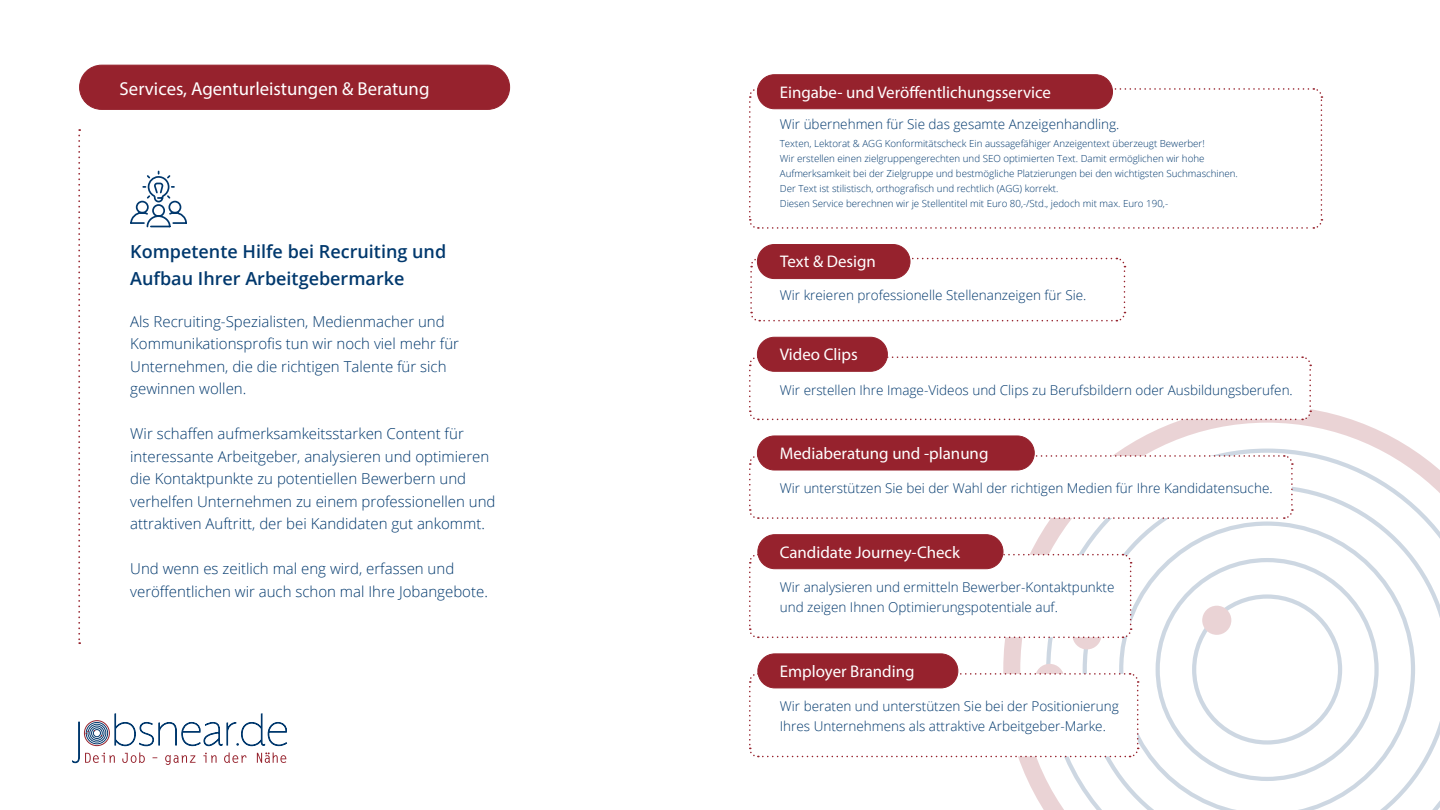
<style>
.page{position:relative;width:1440px;height:810px;background:#fff}
.page>*{position:absolute;margin:0;border:0;box-sizing:border-box;transform-origin:0 0}
.t1{font:18.75px "Myriad Pro";color:#fff}
.t2{font:600 18px/27px "Open Sans";color:#00386d}
.t3{font:16.88px "Myriad Pro";color:#fff}
.t4{font:300 15px/22.5px "Open Sans";color:#00386d}
.t5{font:300 13.5px/20.2px "Open Sans";color:#00386d}
.t6{font:300 9.75px/15px "Open Sans";color:#00386d}
</style>
<div class="page">
<svg style="left:995px;top:409px;width:445px;height:401px"></svg>
<svg style="left:72px;top:713px;width:215px;height:52px"></svg>
<svg style="left:78px;top:129px;width:2px;height:515px"></svg>
<div style="left:80px;top:65px;width:430px;height:44px;background:#96222d;border-radius:22px"></div>
<div style="left:79px;top:65px;width:431px;height:45px;border:1px solid #96222d;border-radius:22px"></div>
<svg style="left:749px;top:88px;width:574px;height:141px"></svg>
<div style="left:757px;top:75px;width:356px;height:34px;background:#96222d;border-radius:17px"></div>
<div style="left:757px;top:74px;width:356px;height:35px;border:1px solid #96222d;border-radius:17px"></div>
<svg style="left:750px;top:257px;width:376px;height:65px"></svg>
<div style="left:757px;top:245px;width:153px;height:34px;background:#96222d;border-radius:17px"></div>
<div style="left:757px;top:244px;width:153px;height:35px;border:1px solid #96222d;border-radius:17px"></div>
<svg style="left:749px;top:356px;width:563px;height:65px"></svg>
<div style="left:757px;top:337px;width:130px;height:34px;background:#96222d;border-radius:17px"></div>
<div style="left:757px;top:337px;width:131px;height:35px;border:1px solid #96222d;border-radius:17px"></div>
<svg style="left:749px;top:454px;width:545px;height:66px"></svg>
<div style="left:757px;top:436px;width:277px;height:34px;background:#96222d;border-radius:17px"></div>
<div style="left:757px;top:436px;width:278px;height:34px;border:1px solid #96222d;border-radius:17px"></div>
<svg style="left:749px;top:553px;width:383px;height:86px"></svg>
<div style="left:758px;top:535px;width:245px;height:34px;background:#96222d;border-radius:17px"></div>
<div style="left:758px;top:534px;width:245px;height:35px;border:1px solid #96222d;border-radius:17px"></div>
<svg style="left:749px;top:672px;width:390px;height:86px"></svg>
<div style="left:758px;top:654px;width:200px;height:34px;background:#96222d;border-radius:17px"></div>
<div style="left:758px;top:654px;width:200px;height:34px;border:1px solid #96222d;border-radius:17px"></div>
<svg style="left:130px;top:170px;width:57px;height:58px"></svg>
<p class="t1" style="left:120px;top:77px;width:311px">Services, Agenturleistungen &amp; Beratung</p>
<p class="t2" style="left:130px;top:237px;width:317px">Kompetente Hilfe bei Recruiting und<br>Aufbau Ihrer Arbeitgebermarke</p>
<p class="t4" style="left:130px;top:310px;width:330px">Als Recruiting-Spezialisten, Medienmacher und Kommunikationsprofis tun wir noch viel mehr für Unternehmen, die die richtigen Talente für sich gewinnen wollen.</p>
<p class="t4" style="left:130px;top:422px;width:367px">Wir schaffen aufmerksamkeitsstarken Content für interessante Arbeitgeber, analysieren und optimieren die Kontaktpunkte zu potentiellen Bewerbern und verhelfen Unternehmen zu einem professionellen und attraktiven Auftritt, der bei Kandidaten gut ankommt.</p>
<p class="t4" style="left:130px;top:557px;width:359px">Und wenn es zeitlich mal eng wird, erfassen und veröffentlichen wir auch schon mal Ihre Jobangebote.</p>
<p class="t3" style="left:780px;top:82px;width:273px">Eingabe- und Veröffentlichungsservice</p>
<p class="t5" style="left:780px;top:114px;width:341px">Wir übernehmen für Sie das gesamte Anzeigenhandling.</p>
<p class="t6" style="left:780px;top:136px;width:460px">Texten, Lektorat &amp; AGG Konformitätscheck Ein aussagefähiger Anzeigentext überzeugt Bewerber!<br>Wir erstellen einen zielgruppengerechten und SEO optimierten Text. Damit ermöglichen wir hohe Aufmerksamkeit bei der Zielgruppe und bestmögliche Platzierungen bei den wichtigsten Suchmaschinen.<br>Der Text ist stilistisch, orthografisch und rechtlich (AGG) korrekt.<br>Diesen Service berechnen wir je Stellentitel mit Euro 80,-/Std., jedoch mit max. Euro 190,-</p>
<p class="t3" style="left:780px;top:251px;width:97px">Text &amp; Design</p>
<p class="t5" style="left:780px;top:284px;width:308px">Wir kreieren professionelle Stellenanzeigen für Sie.</p>
<p class="t3" style="left:780px;top:344px;width:79px">Video Clips</p>
<p class="t5" style="left:780px;top:379px;width:515px">Wir erstellen Ihre Image-Videos und Clips zu Berufsbildern oder Ausbildungsberufen.</p>
<p class="t3" style="left:780px;top:443px;width:210px">Mediaberatung und -planung</p>
<p class="t5" style="left:780px;top:478px;width:494px">Wir unterstützen Sie bei der Wahl der richtigen Medien für Ihre Kandidatensuche.</p>
<p class="t3" style="left:780px;top:542px;width:182px">Candidate Journey-Check</p>
<p class="t5" style="left:780px;top:577px;width:336px">Wir analysieren und ermitteln Bewerber-Kontaktpunkte und zeigen Ihnen Optimierungspotentiale auf.</p>
<p class="t3" style="left:780px;top:661px;width:136px">Employer Branding</p>
<p class="t5" style="left:780px;top:696px;width:340px">Wir beraten und unterstützen Sie bei der Positionierung<br>Ihres Unternehmens als attraktive Arbeitgeber-Marke.</p>
</div>
